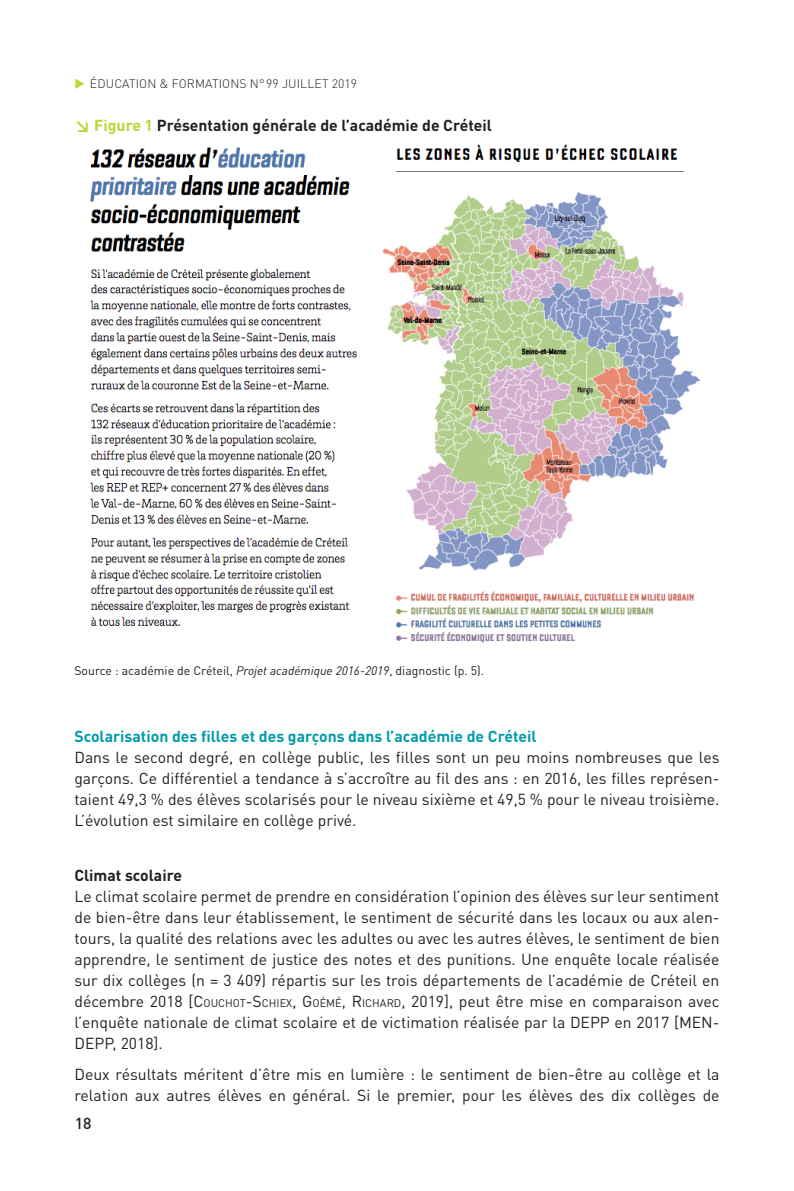
<style>
.page{position:relative;width:794px;height:1191px;background:#fff}
.page>*{position:absolute;margin:0;border:0;box-sizing:border-box;transform-origin:0 0}
.t1{font:15.75px/21px "DINOT";color:#231f20;text-align:justify}
.t2{font:700 15.75px "DINOT";color:#231f20}
.t3{font:700 15.75px "DINOT";color:#009baa}
.t4{font:500 15.75px "DINOT";color:#231f20}
.t5{font:12.25px "DINOT";color:#231f20}
.t6{font:300 12.25px "DINOT";letter-spacing:.01em;color:#231f20}
.s1{color:#bcd531}
.s2{font-style:italic}
.s3{font-style:inherit}
.s4{font-size:11.03px}
</style>
<div class="page">
<img style="left:90px;top:144px;width:611px;height:499px">
<p class="t6" style="left:74px;top:76px;width:284px"><span class="s1">◆</span> ÉDUCATION &amp; FORMATIONS N°99 JUILLET 2019</p>
<p class="t2" style="left:74px;top:115px;width:419px"><span class="s1">↘ Figure 1</span> Présentation générale de l’académie de Créteil</p>
<p class="t5" style="left:74px;top:663px;width:411px">Source : académie de Créteil, <span class="s2">Projet académique 2016-2019</span>, diagnostic (p. 5).</p>
<p class="t3" style="left:74px;top:725px;width:463px">Scolarisation des filles et des garçons dans l’académie de Créteil</p>
<p class="t1" style="left:74px;top:746px;width:646px">Dans le second degré, en collège public, les filles sont un peu moins nombreuses que les garçons. Ce différentiel a tendance à s’accroître au fil des ans : en 2016, les filles représen&shy;taient 49,3 % des élèves scolarisés pour le niveau sixième et 49,5 % pour le niveau troisième.<br>L’évolution est similaire en collège privé.</p>
<p class="t2" style="left:74px;top:865px;width:109px">Climat scolaire</p>
<p class="t1" style="left:74px;top:885px;width:646px">Le climat scolaire permet de prendre en considération l’opinion des élèves sur leur sentiment de bien-être dans leur établissement, le sentiment de sécurité dans les locaux ou aux alen&shy;tours, la qualité des relations avec les adultes ou avec les autres élèves, le sentiment de bien apprendre, le sentiment de justice des notes et des punitions. Une enquête locale réalisée sur dix collèges (n = 3 409) répartis sur les trois départements de l’académie de Créteil en décembre 2018 [<span class="s3">C</span><span class="s4">OUCHOT</span><span class="s3">-S</span><span class="s4">CHIEX</span><span class="s3">, G</span><span class="s4">OÉM É</span><span class="s3">, R</span><span class="s4">ICHARD</span> , 2019], peut être mise en comparaison avec l’enquête nationale de climat scolaire et de victimation réalisée par la DEPP en 2017 [MEN-DEPP, 2018].</p>
<p class="t1" style="left:74px;top:1063px;width:646px">Deux résultats méritent d’être mis en lumière : le sentiment de bien-être au collège et la relation aux autres élèves en général. Si le premier, pour les élèves des dix collèges de</p>
<p class="t4" style="left:75px;top:1112px;width:18px">18</p>
</div>
